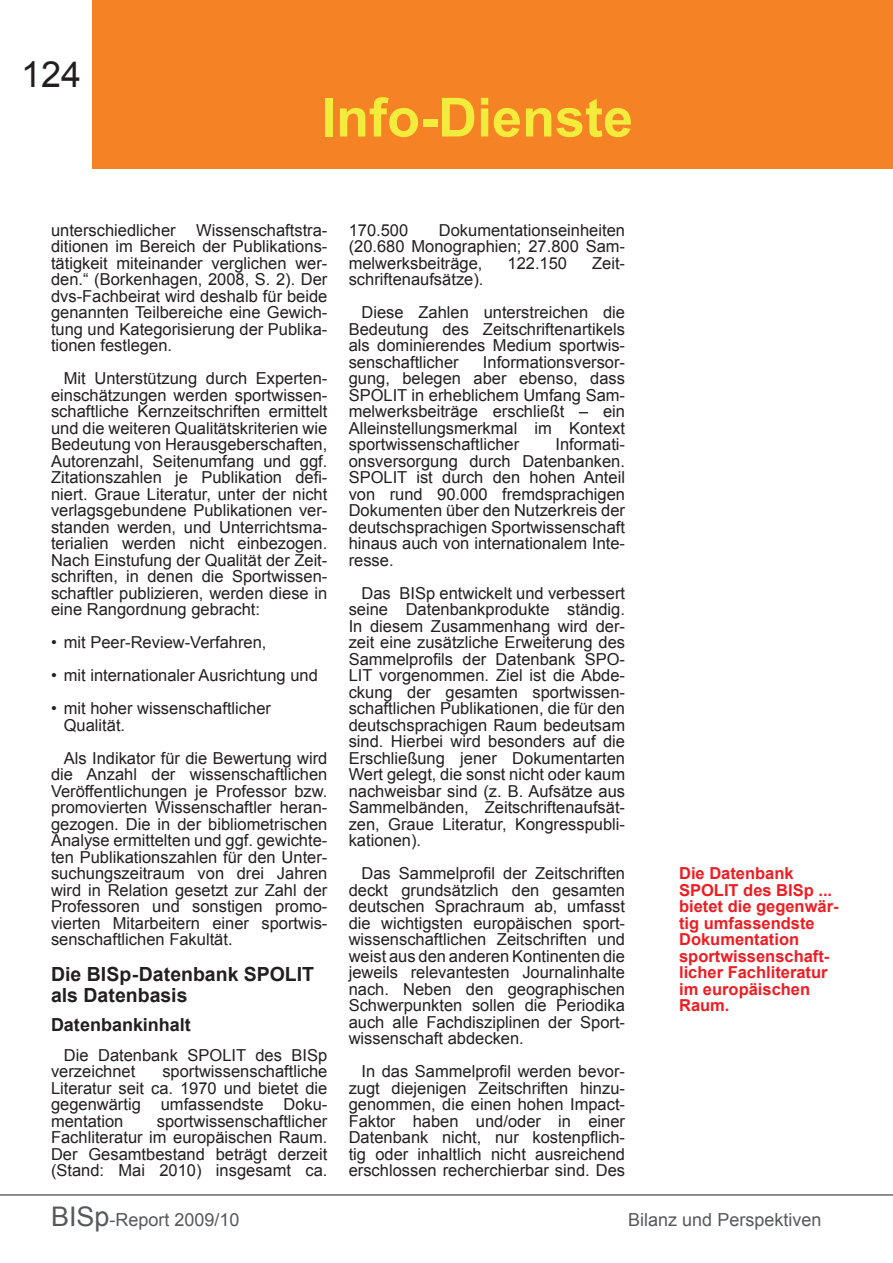
<style>
.page{position:relative;width:893px;height:1263px;background:#fff}
.page>*{position:absolute;margin:0;border:0;box-sizing:border-box;transform-origin:0 0}
.t1{font:700 54px "Arial";color:#f3ec3c}
.t2{font:36px "Arial";color:#231f20}
.t3{font:700 19.5px/21px "Arial";color:#231f20}
.t4{font:18px "Arial";color:#57585a}
.t5{font:700 18px "Arial";color:#231f20}
.t6{font:16.5px/16.5px "Arial";color:#231f20;text-align:justify}
.t7{font:700 16.5px/16.5px "Arial";color:#ee1d23}
.s1{font-size:27px}
</style>
<div class="page">
<hr style="left:0;top:1194px;width:893px;height:1px;background:#231f20">
<div style="left:92px;top:0;width:801px;height:169px;background:#f58225"></div>
<h2 class="t2" style="left:21px;top:51px;width:62px">124</h2>
<h1 class="t1" style="left:321px;top:82px;width:314px">Info-Dienste</h1>
<p class="t6" style="left:51px;top:222px;width:278px">unterschiedlicher Wissenschaftstra&shy;ditionen im Bereich der Publikations&shy;tätigkeit miteinander verglichen wer&shy;den.“ (Borkenhagen, 2008, S. 2). Der dvs-Fachbeirat wird deshalb für beide genannten Teilbereiche eine Gewich&shy;tung und Kategorisierung der Publika&shy;tionen festlegen.</p>
<p class="t6" style="left:51px;top:370px;width:278px;text-indent:13px">Mit Unterstützung durch Experten&shy;einschätzungen werden sportwissen&shy;schaftliche Kernzeitschriften ermittelt und die weiteren Qualitätskriterien wie Bedeutung von Herausgeberschaften, Autorenzahl, Seitenumfang und ggf.<br>Zitationszahlen je Publikation defi&shy;niert. Graue Literatur, unter der nicht verlagsgebundene Publikationen ver&shy;standen werden, und Unterrichtsma&shy;terialien werden nicht einbezogen.<br>Nach Einstufung der Qualität der Zeit&shy;schriften, in denen die Sportwissen&shy;schaftler publizieren, werden diese in eine Rangordnung gebracht:</p>
<p class="t6" style="left:51px;top:634px;width:217px">• mit Peer-Review-Verfahren,</p>
<p class="t6" style="left:51px;top:667px;width:268px">• mit internationaler Ausrichtung und</p>
<p class="t6" style="left:64px;top:700px;width:209px;text-indent:-13px">• mit hoher wissenschaftlicher<br>Qualität.</p>
<p class="t6" style="left:51px;top:750px;width:278px;text-indent:13px">Als Indikator für die Bewertung wird die Anzahl der wissenschaftlichen Veröffentlichungen je Professor bzw. promovierten Wissenschaftler heran&shy;gezogen. Die in der bibliometrischen Analyse ermittelten und ggf. gewichte&shy;ten Publikationszahlen für den Unter&shy;suchungszeitraum von drei Jahren wird in Relation gesetzt zur Zahl der Professoren und sonstigen promo&shy;vierten Mitarbeitern einer sportwis&shy;senschaftlichen Fakultät.</p>
<p class="t3" style="left:51px;top:964px;width:264px">Die BISp-Datenbank SPOLIT als Datenbasis</p>
<p class="t5" style="left:51px;top:1012px;width:141px">Datenbankinhalt</p>
<p class="t6" style="left:51px;top:1047px;width:278px;text-indent:13px">Die Datenbank SPOLIT des BISp verzeichnet</p>
<p class="t6" style="left:51px;top:1063px;width:278px;text-indent:111px">sportwissenschaftliche Literatur seit ca. 1970 und bietet die gegenwärtig umfassendste Doku&shy;mentation</p>
<p class="t6" style="left:51px;top:1113px;width:278px;text-indent:106px">sportwissenschaftlicher Fachliteratur im europäischen Raum.<br>Der Gesamtbestand beträgt derzeit (Stand: Mai 2010) insgesamt ca.</p>
<p class="t6" style="left:349px;top:222px;width:61px">170.500</p>
<p class="t6" style="left:349px;top:222px;width:278px;text-indent:90px">Dokumentationseinheiten (20.680 Monographien; 27.800 Sam&shy;melwerksbeiträge,</p>
<p class="t6" style="left:507px;top:255px;width:61px">122.150</p>
<p class="t6" style="left:592px;top:255px;width:34px">Zeit-</p>
<p class="t6" style="left:361px;top:263px;width:265px;line-height:33px;text-indent:-13px">schriftenaufsätze).<br>Diese Zahlen unterstreichen die</p>
<p class="t6" style="left:349px;top:321px;width:278px">Bedeutung des Zeitschriftenartikels als dominierendes Medium sportwis&shy;senschaftlicher</p>
<p class="t6" style="left:349px;top:354px;width:278px;text-indent:134px">Informationsversor&shy;gung, belegen aber ebenso, dass SPOLIT in erheblichem Umfang Sam&shy;melwerksbeiträge erschließt – ein Alleinstellungsmerkmal im Kontext sportwissenschaftlicher</p>
<p class="t6" style="left:349px;top:436px;width:278px;text-indent:207px">Informati&shy;onsversorgung durch Datenbanken.<br>SPOLIT ist durch den hohen Anteil von rund 90.000 fremdsprachigen Dokumenten über den Nutzerkreis der deutschsprachigen Sportwissenschaft hinaus auch von internationalem Inte&shy;resse.</p>
<p class="t6" style="left:349px;top:585px;width:278px;text-indent:13px">Das BISp entwickelt und verbessert seine Datenbankprodukte ständig.<br>In diesem Zusammenhang wird der&shy;zeit eine zusätzliche Erweiterung des Sammelprofils der Datenbank SPO-LIT vorgenommen. Ziel ist die Abde&shy;ckung der gesamten sportwissen&shy;schaftlichen Publikationen, die für den deutschsprachigen Raum bedeutsam sind. Hierbei wird besonders auf die Erschließung jener Dokumentarten Wert gelegt, die sonst nicht oder kaum nachweisbar sind (z. B. Aufsätze aus Sammelbänden, Zeitschriftenaufsät&shy;zen, Graue Literatur, Kongresspubli&shy;kationen).</p>
<p class="t6" style="left:349px;top:865px;width:278px;text-indent:13px">Das Sammelprofil der Zeitschriften deckt grundsätzlich den gesamten deutschen Sprachraum ab, umfasst die wichtigsten europäischen sport&shy;wissenschaftlichen Zeitschriften und weist aus den anderen Kontinenten die jeweils relevantesten Journalinhalte nach. Neben den geographischen Schwerpunkten sollen die Periodika auch alle Fachdisziplinen der Sport&shy;wissenschaft abdecken.</p>
<p class="t6" style="left:349px;top:1063px;width:278px;text-indent:13px">In das Sammelprofil werden bevor&shy;zugt diejenigen Zeitschriften hinzu&shy;genommen, die einen hohen Impact-Faktor haben und/oder in einer Datenbank nicht, nur kostenpflich&shy;tig oder inhaltlich nicht ausreichend erschlossen recherchierbar sind. Des</p>
<p class="t7" style="left:679px;top:866px;width:161px">Die Datenbank<br>SPOLIT des BISp ... bietet die gegenwär&shy;tig umfassendste<br>Dokumentation sportwissenschaft&shy;licher Fachliteratur im europäischen<br>Raum.</p>
<p class="t4" style="left:51px;top:1207px;width:190px"><span class="s1">BISp</span>-Report 2009/10</p>
<p class="t4" style="left:628px;top:1207px;width:195px">Bilanz und Perspektiven</p>
</div>
